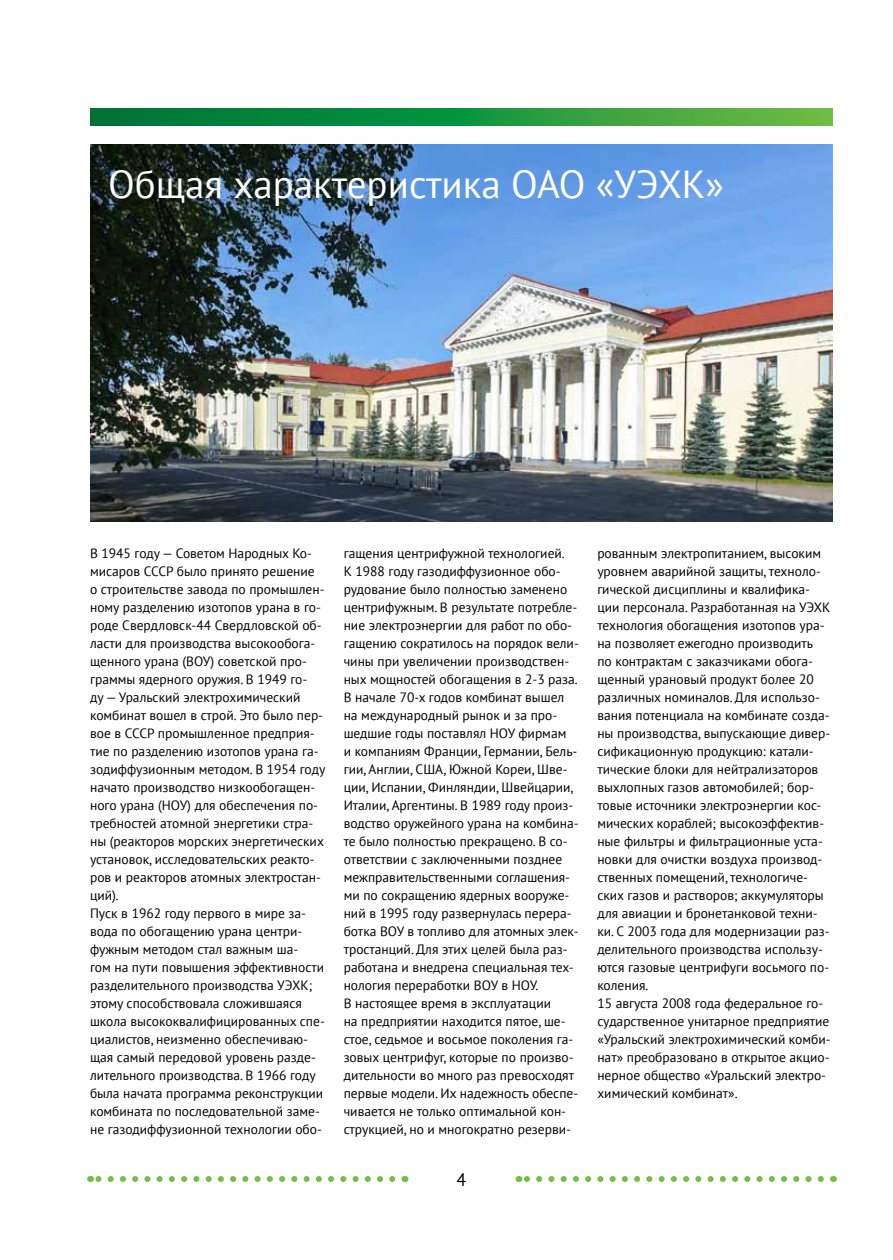
<style>
.page{position:relative;width:893px;height:1260px;background:#fff}
.page>*{position:absolute;margin:0;border:0;box-sizing:border-box;transform-origin:0 0}
.t1{font:39px "PT Sans";color:#fff}
.t2{font:18px "PT Sans";color:#000}
.t3{font:13.5px/18px "PT Sans";color:#000}
</style>
<div class="page">
<svg style="left:90px;top:108px;width:742px;height:18px;background:#21953e"></svg>
<svg style="left:90px;top:1176px;width:302px;height:6px"></svg>
<svg style="left:518px;top:1176px;width:302px;height:6px"></svg>
<img style="left:90px;top:144px;width:742px;height:378px">
<h1 class="t1" style="left:108px;top:159px;width:617px">Общая характеристика ОАО «УЭХК»</h1>
<p class="t3" style="left:90px;top:544px;width:237px">В 1945 году — Советом Народных Ко&shy;мисаров СССР было принято решение о строительстве завода по промышлен&shy;ному разделению изотопов урана в го&shy;роде Свердловск-44 Свердловской об&shy;ласти для производства высокообога&shy;щенного урана (ВОУ) советской про&shy;граммы ядерного оружия. В 1949 го-<br>ду — Уральский электрохимический комбинат вошел в строй. Это было пер&shy;вое в СССР промышленное предприя&shy;тие по разделению изотопов урана га&shy;зодиффузионным методом. В 1954 году начато производство низкообогащен&shy;ного урана (НОУ) для обеспечения по&shy;требностей атомной энергетики стра&shy;ны (реакторов морских энергетических установок, исследовательских реакто&shy;ров и реакторов атомных электростан&shy;ций).<br>Пуск в 1962 году первого в мире за&shy;вода по обогащению урана центри&shy;фужным методом стал важным ша-<br>гом на пути повышения эффективности разделительного производства УЭХК; этому способствовала сложившаяся школа высококвалифицированных спе&shy;циалистов, неизменно обеспечиваю&shy;щая самый передовой уровень разде&shy;лительного производства. В 1966 году была начата программа реконструкции комбината по последовательной заме&shy;не газодиффузионной технологии обо-</p>
<p class="t3" style="left:344px;top:544px;width:237px">гащения центрифужной технологией.<br>К 1988 году газодиффузионное обо&shy;рудование было полностью заменено центрифужным. В результате потребле&shy;ние электроэнергии для работ по обо&shy;гащению сократилось на порядок вели&shy;чины при увеличении производствен&shy;ных мощностей обогащения в 2‑3 раза.<br>В начале 70‑х годов комбинат вышел на международный рынок и за про&shy;шедшие годы поставлял НОУ фирмам<br>и компаниям Франции, Германии, Бель&shy;гии, Англии, США, Южной Кореи, Шве&shy;ции, Испании, Финляндии, Швейцарии, Италии, Аргентины. В 1989 году произ&shy;водство оружейного урана на комбина&shy;те было полностью прекращено. В со&shy;ответствии с заключенными позднее межправительственными соглашения&shy;ми по сокращению ядерных вооруже&shy;ний в 1995 году развернулась перера&shy;ботка ВОУ в топливо для атомных элек&shy;тростанций. Для этих целей была раз&shy;работана и внедрена специальная тех&shy;нология переработки ВОУ в НОУ.<br>В настоящее время в эксплуатации<br>на предприятии находится пятое, ше&shy;стое, седьмое и восьмое поколения га&shy;зовых центрифуг, которые по произво&shy;дительности во много раз превосходят первые модели. Их надежность обеспе&shy;чивается не только оптимальной кон&shy;струкцией, но и многократно резерви-</p>
<p class="t3" style="left:597px;top:544px;width:235px">рованным электропитанием, высоким уровнем аварийной защиты, техноло&shy;гической дисциплины и квалифика&shy;ции персонала. Разработанная на УЭХК технология обогащения изотопов ура&shy;на позволяет ежегодно производить по контрактам с заказчиками обога&shy;щенный урановый продукт более 20 различных номиналов. Для использо&shy;вания потенциала на комбинате созда&shy;ны производства, выпускающие дивер&shy;сификационную продукцию: катали&shy;тические блоки для нейтрализаторов выхлопных газов автомобилей; бор&shy;товые источники электроэнергии кос&shy;мических кораблей; высокоэффектив&shy;ные фильтры и фильтрационные уста&shy;новки для очистки воздуха производ&shy;ственных помещений, технологиче&shy;ских газов и растворов; аккумуляторы для авиации и бронетанковой техни&shy;ки. С 2003 года для модернизации раз&shy;делительного производства использу&shy;ются газовые центрифуги восьмого по&shy;коления.<br>15 августа 2008 года федеральное го&shy;сударственное унитарное предприятие «Уральский электрохимический комби&shy;нат» преобразовано в открытое акцио&shy;нерное общество «Уральский электро&shy;химический комбинат».</p>
<h2 class="t2" style="left:456px;top:1168px;width:11px">4</h2>
</div>
